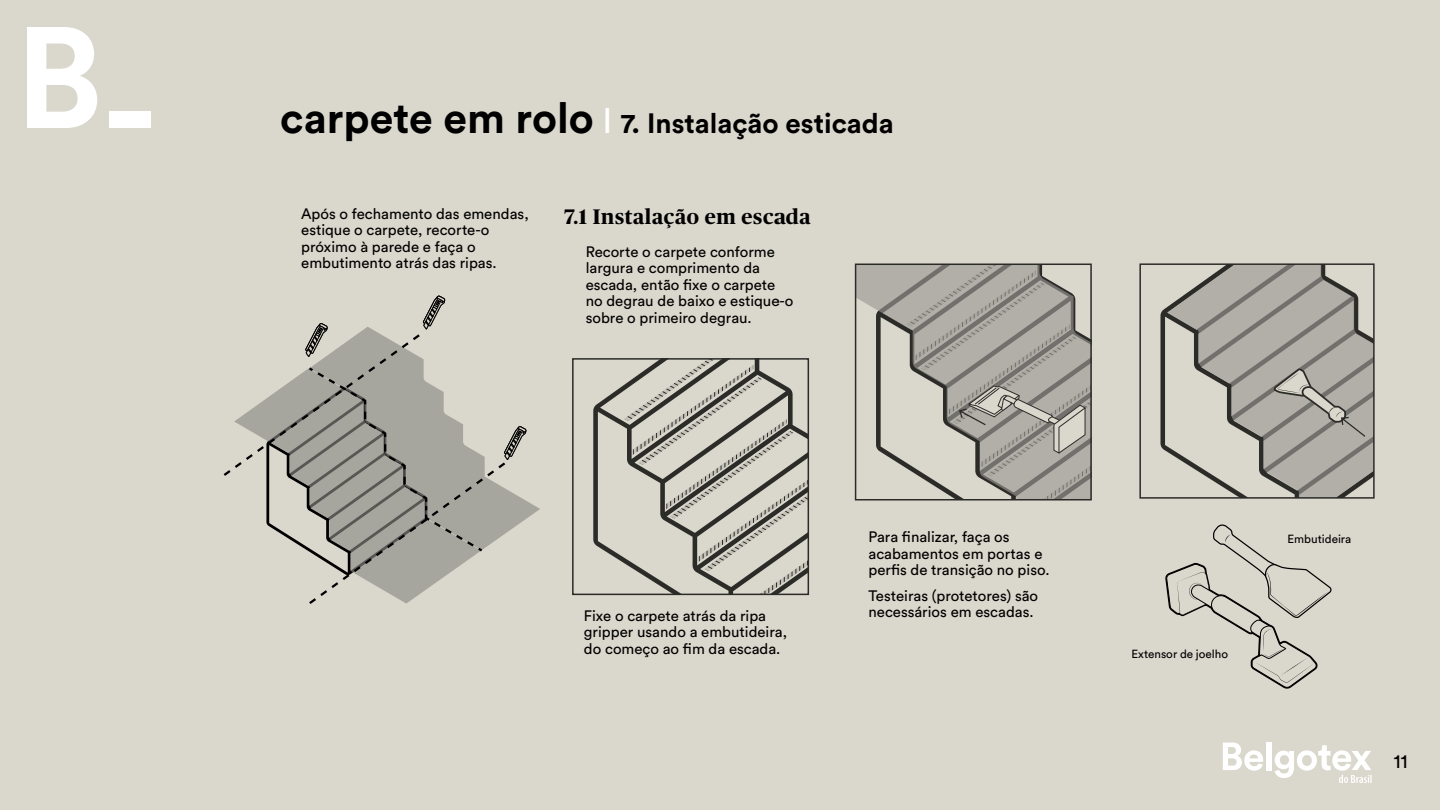
<style>
.page{position:relative;width:1440px;height:810px;background:#dad7cc}
.page>*{position:absolute;margin:0;border:0;box-sizing:border-box;transform-origin:0 0}
.t1{font:700 27.75px "Circular Std";color:#000}
.t2{font:700 21px "Publico Headline";letter-spacing:.03em;color:#000}
.t3{font:19.5px "Circular Std";color:#000}
.t4{font:15px/16.5px "Circular Std";color:#000}
.t5{font:11.7px "Circular Std";color:#000}
.s1{font-size:42.75px}
.s2{font-weight:400;font-size:35.25px;color:#fff}
</style>
<div class="page">
<svg style="left:1223px;top:743px;width:40px;height:28px"></svg>
<div style="left:1267px;top:742px;width:5px;height:28px;background:#fff"></div>
<svg style="left:1275px;top:745px;width:97px;height:38px"></svg>
<svg style="left:27px;top:27px;width:70px;height:101px"></svg>
<div style="left:110px;top:112px;width:41px;height:16px;background:#fff"></div>
<svg style="left:1165px;top:524px;width:167px;height:165px"></svg>
<svg style="left:223px;top:296px;width:303px;height:308px"></svg>
<svg style="left:1160px;top:307px;width:7px;height:145px"></svg>
<svg style="left:1167px;top:265px;width:206px;height:232px;fill:#b1afa7"></svg>
<div style="left:1139px;top:263px;width:236px;height:236px;border:1px solid #000"></div>
<svg style="left:1272px;top:367px;width:95px;height:71px;background:#a6a49c"></svg>
<svg style="left:858px;top:267px;width:49px;height:202px"></svg>
<div style="left:855px;top:264px;width:237px;height:237px;border:2px solid #000"></div>
<svg style="left:907px;top:264px;width:185px;height:236px"></svg>
<svg style="left:593px;top:385px;width:31px;height:178px"></svg>
<svg style="left:624px;top:361px;width:182px;height:231px"></svg>
<div style="left:572px;top:358px;width:237px;height:237px;border:2px solid #000"></div>
<h1 class="t1" style="left:280px;top:105px;width:615px"><span class="s1">carpete em rolo</span> <span class="s2">I</span> 7. Instalação esticada</h1>
<p class="t4" style="left:301px;top:205px;width:229px">Após o fechamento das emendas, estique o carpete, recorte-o próximo à parede e faça o embutimento atrás das ripas.</p>
<h2 class="t2" style="left:564px;top:201px;width:248px">7.1 Instalação em escada</h2>
<p class="t4" style="left:586px;top:243px;width:209px">Recorte o carpete conforme largura e comprimento da escada, então fixe o carpete no degrau de baixo e estique-o sobre o primeiro degrau.</p>
<p class="t4" style="left:584px;top:607px;width:205px">Fixe o carpete atrás da ripa gripper usando a embutideira, do começo ao fim da escada.</p>
<p class="t4" style="left:868px;top:529px;width:183px">Para finalizar, faça os acabamentos em portas e perfis de transição no piso.</p>
<p class="t4" style="left:868px;top:587px;width:171px">Testeiras (protetores) são necessários em escadas.</p>
<p class="t5" style="left:1131px;top:647px;width:98px">Extensor de joelho</p>
<p class="t5" style="left:1288px;top:532px;width:65px">Embutideira</p>
<h3 class="t3" style="left:1394px;top:749px;width:15px">11</h3>
</div>
